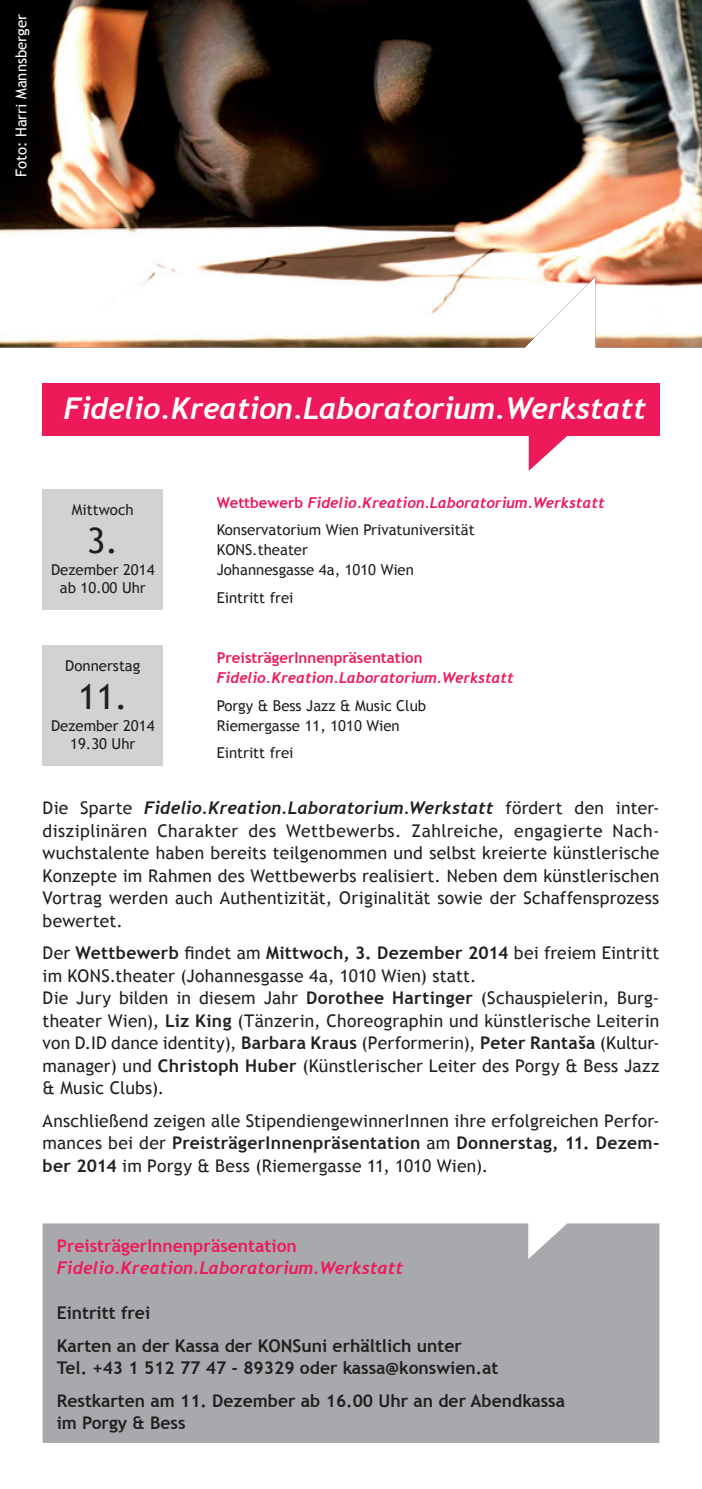
<style>
.page{position:relative;width:702px;height:1489px;background:#fff}
.page>*{position:absolute;margin:0;border:0;box-sizing:border-box;transform-origin:0 0}
.t1{font:35px "Trebuchet MS";color:#231f20}
.t2{font:italic 700 30px "Trebuchet";letter-spacing:-.01em;color:#fff}
.t3{font:17.5px/22.5px "Trebuchet MS";letter-spacing:.01em;color:#231f20;text-align:justify}
.t4{font:700 17.5px/32.5px "Trebuchet MS";color:#231f20}
.t5{font:italic 700 17.5px "Trebuchet";letter-spacing:.005em;color:#231f20}
.t6{font:italic 700 17.5px "Trebuchet";color:#ee1959}
.t7{font:700 17.5px "Trebuchet MS";color:#ee1959}
.t8{font:15px/20px "Trebuchet MS";color:#231f20}
.t9{font:italic 700 15px "Trebuchet";color:#ee1959}
.t10{font:700 15px "Trebuchet MS";color:#ee1959}
.t11{font:15px "Trebuchet MS";color:#fff}
.s1{font-family:"Trebuchet MS";font-style:normal}
.s2{font-family:"Trebuchet MS";font-weight:400;font-style:normal}
.s3{font-weight:700}
</style>
<div class="page">
<img style="left:0;top:0;width:702px;height:347px">
<div style="left:43px;top:383px;width:617px;height:52px;background:#ee1959"></div>
<svg style="left:528px;top:435px;width:39px;height:36px"></svg>
<div style="left:43px;top:1223px;width:616px;height:219px;background:#a8a9ad"></div>
<div style="left:43px;top:489px;width:120px;height:120px;background:#d1d2d4"></div>
<div style="left:43px;top:645px;width:120px;height:120px;background:#d1d2d4"></div>
<p class="t11" style="left:12px;top:177px;width:164px;rotate:-90deg">Foto: Harri Mannsberger</p>
<h2 class="t2" style="left:64px;top:390px;width:584px">Fidelio.Kreation.Laboratorium.Werkstatt</h2>
<p class="t8" style="left:72px;top:499px;width:63px">Mittwoch</p>
<h1 class="t1" style="left:87px;top:520px;width:33px">3.</h1>
<p class="t8" style="left:51px;top:560px;width:105px;line-height:18px;text-align:center">Dezember 2014 ab 10.00 Uhr</p>
<p class="t8" style="left:65px;top:655px;width:77px">Donnerstag</p>
<h1 class="t1" style="left:78px;top:676px;width:51px">11.</h1>
<p class="t8" style="left:51px;top:716px;width:105px;line-height:18px;text-align:center">Dezember 2014<br>19.30 Uhr</p>
<p class="t9" style="left:217px;top:493px;width:389px"><span class="s1">Wettbewerb</span> Fidelio.Kreation.Laboratorium.Werkstatt</p>
<p class="t8" style="left:217px;top:520px;width:259px">Konservatorium Wien Privatuniversität<br>KONS.theater<br>Johannesgasse 4a, 1010 Wien</p>
<p class="t8" style="left:217px;top:587px;width:78px">Eintritt frei</p>
<p class="t10" style="left:217px;top:648px;width:207px">PreisträgerInnenpräsentation</p>
<p class="t9" style="left:217px;top:669px;width:298px">Fidelio.Kreation.Laboratorium.Werkstatt</p>
<p class="t8" style="left:217px;top:695px;width:211px">Porgy &amp; Bess Jazz &amp; Music Club<br>Riemergasse 11, 1010 Wien</p>
<p class="t8" style="left:217px;top:743px;width:78px">Eintritt frei</p>
<p class="t5" style="left:43px;top:797px;width:618px"><span class="s2">Die Sparte</span> Fidelio.Kreation.Laboratorium.Werkstatt <span class="s2">fördert den inter-</span></p>
<p class="t3" style="left:43px;top:819px;width:618px">disziplinären Charakter des Wettbewerbs. Zahlreiche, engagierte Nach&shy;wuchstalente haben bereits teilgenommen und selbst kreierte künstlerische Konzepte im Rahmen des Wettbewerbs realisiert. Neben dem künstlerischen Vortrag werden auch Authentizität, Originalität sowie der Schaffensprozess bewertet.</p>
<p class="t3" style="left:43px;top:942px;width:618px;text-align:left">Der <span class="s3">Wettbewerb</span> findet am <span class="s3">Mittwoch, 3. Dezember 2014</span> bei freiem Eintritt im KONS.theater (Johannesgasse 4a, 1010 Wien) statt.<br>Die Jury bilden in diesem Jahr <span class="s3">Dorothee Hartinger</span> (Schauspielerin, Burg&shy;theater Wien), <span class="s3">Liz King</span> (Tänzerin, Choreographin und künstlerische Leiterin von D.ID dance identity), <span class="s3">Barbara Kraus</span> (Performerin), <span class="s3">Peter Rantaša</span> (Kultur&shy;manager) und <span class="s3">Christoph Huber</span> (Künstlerischer Leiter des Porgy &amp; Bess Jazz &amp; Music Clubs).</p>
<p class="t3" style="left:43px;top:1109px;width:618px">Anschließend zeigen alle StipendiengewinnerInnen ihre erfolgreichen Perfor&shy;mances bei der <span class="s3">PreisträgerInnenpräsentation</span> am <span class="s3">Donnerstag, 11. Dezem&shy;ber 2014</span> im Porgy &amp; Bess (Riemergasse 11, 1010 Wien).</p>
<p class="t7" style="left:57px;top:1234px;width:242px">PreisträgerInnenpräsentation</p>
<p class="t6" style="left:57px;top:1257px;width:348px">Fidelio.Kreation.Laboratorium.Werkstatt</p>
<p class="t4" style="left:57px;top:1296px;width:407px">Eintritt frei<br>Karten an der Kassa der KONSuni erhältlich unter</p>
<p class="t4" style="left:57px;top:1351px;width:510px">Tel. +43 1 512 77 47 - 89329 oder kassa@konswien.at<br>Restkarten am 11. Dezember ab 16.00 Uhr an der Abendkassa</p>
<p class="t4" style="left:57px;top:1406px;width:130px">im Porgy &amp; Bess</p>
</div>
